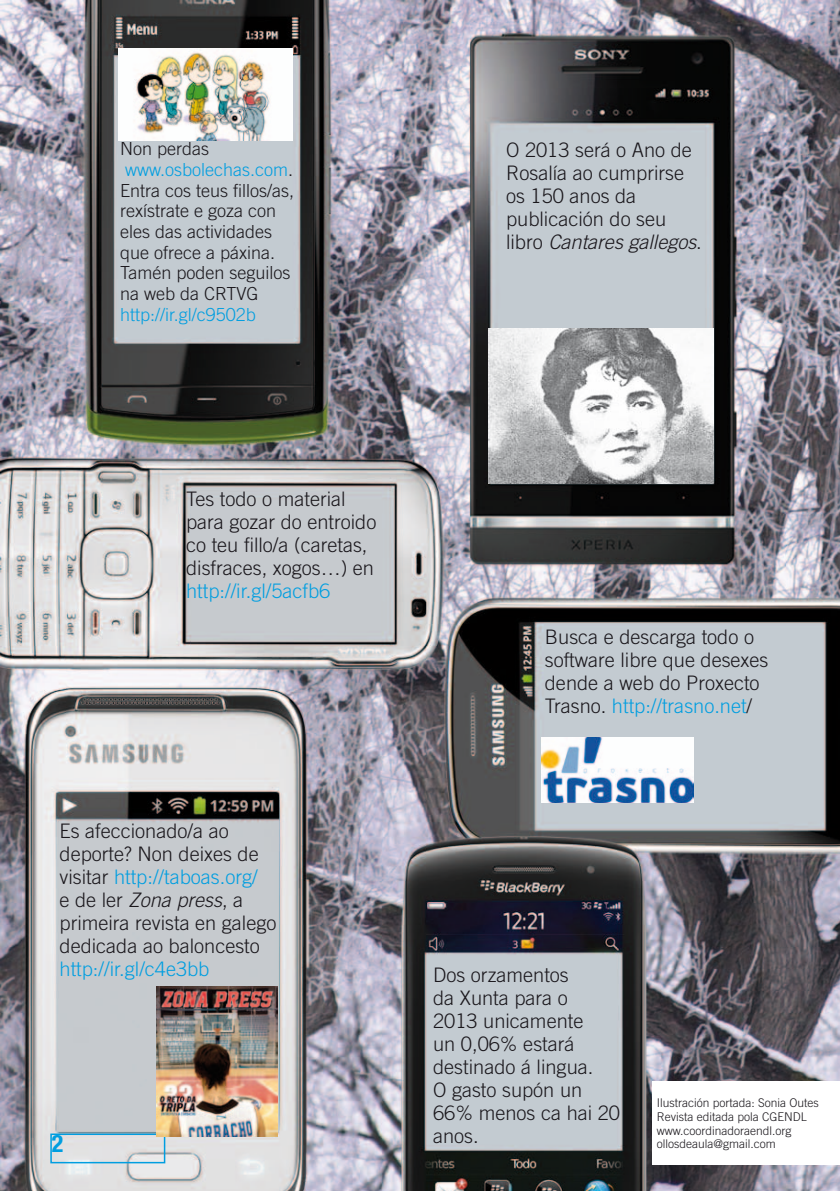
<style>
.page{position:relative;width:840px;height:1191px;background:#fff}
.page>*{position:absolute;margin:0;border:0;box-sizing:border-box;transform-origin:0 0}
.t1{font:700 condensed 24px "Helvetica Neue LT Std";color:#009ee0}
.t2{font:300 20px/23px "Trade Gothic";color:#1a171c}
.t3{font:300 20px "Trade Gothic";color:#009ee0}
.t4{font:300 18px/20.8px "Trade Gothic";color:#1a171c}
.t5{font:300 18px "Trade Gothic";color:#009ee0}
.t6{font:300 12px/13.8px "Trade Gothic";color:#1a171c}
.s1{color:#009ee0}
.s2{font-style:italic}
</style>
<div class="page">
<img style="left:0;top:0;width:839px;height:1191px">
<div style="left:50px;top:1133px;width:115px;height:30px;border:2px solid #009ee0"></div>
<div style="left:652px;top:1081px;width:187px;height:83px;background:#fff"></div>
<img style="left:488px;top:328px;width:224px;height:155px">
<img style="left:118px;top:49px;width:174px;height:92px">
<img style="left:541px;top:737px;width:152px;height:65px">
<img style="left:156px;top:986px;width:121px;height:151px">
<p class="t4" style="left:120px;top:138px;width:176px">Non perdas <span class="s1">www.osbolechas.com</span>.<br>Entra cos teus fillos/as, rexístrate e goza con eles das actividades que ofrece a páxina.<br>Tamén poden seguilos na web da CRTVG</p>
<p class="t5" style="left:120px;top:304px;width:137px">http://ir.gl/c9502b</p>
<p class="t2" style="left:506px;top:138px;width:197px">O 2013 será o Ano de<br>Rosalía ao cumprirse os 150 anos da publicación do seu libro <span class="s2">Cantares gallegos</span>.</p>
<p class="t2" style="left:186px;top:487px;width:192px">Tes todo o material para gozar do entroido co teu fillo/a (caretas, disfraces, xogos…) en</p>
<p class="t3" style="left:186px;top:579px;width:146px">http://ir.gl/5acfb6</p>
<p class="t2" style="left:60px;top:819px;width:218px">Es afeccionado/a ao deporte? Non deixes de visitar <span class="s1">http://taboas.org/<br></span>e de ler <span class="s2">Zona press</span>, a primeira revista en galego dedicada ao baloncesto</p>
<p class="t3" style="left:60px;top:957px;width:151px">http://ir.gl/c4e3bb</p>
<p class="t1" style="left:52px;top:1129px;width:13px">2</p>
<p class="t2" style="left:544px;top:625px;width:225px">Busca e descarga todo o software libre que desexes dende a web do Proxecto<br>Trasno. <span class="s1">http://trasno.net</span>/</p>
<p class="t2" style="left:433px;top:963px;width:188px">Dos orzamentos<br>da Xunta para o<br>2013 unicamente<br>un 0,06% estará destinado á lingua.<br>O gasto supón un<br>66% menos ca hai 20 anos.</p>
<p class="t6" style="left:656px;top:1095px;width:164px">Ilustración portada: Sonia Outes<br>Revista editada pola CGENDL www.coordinadoraendl.org ollosdeaula@gmail.com</p>
</div>
